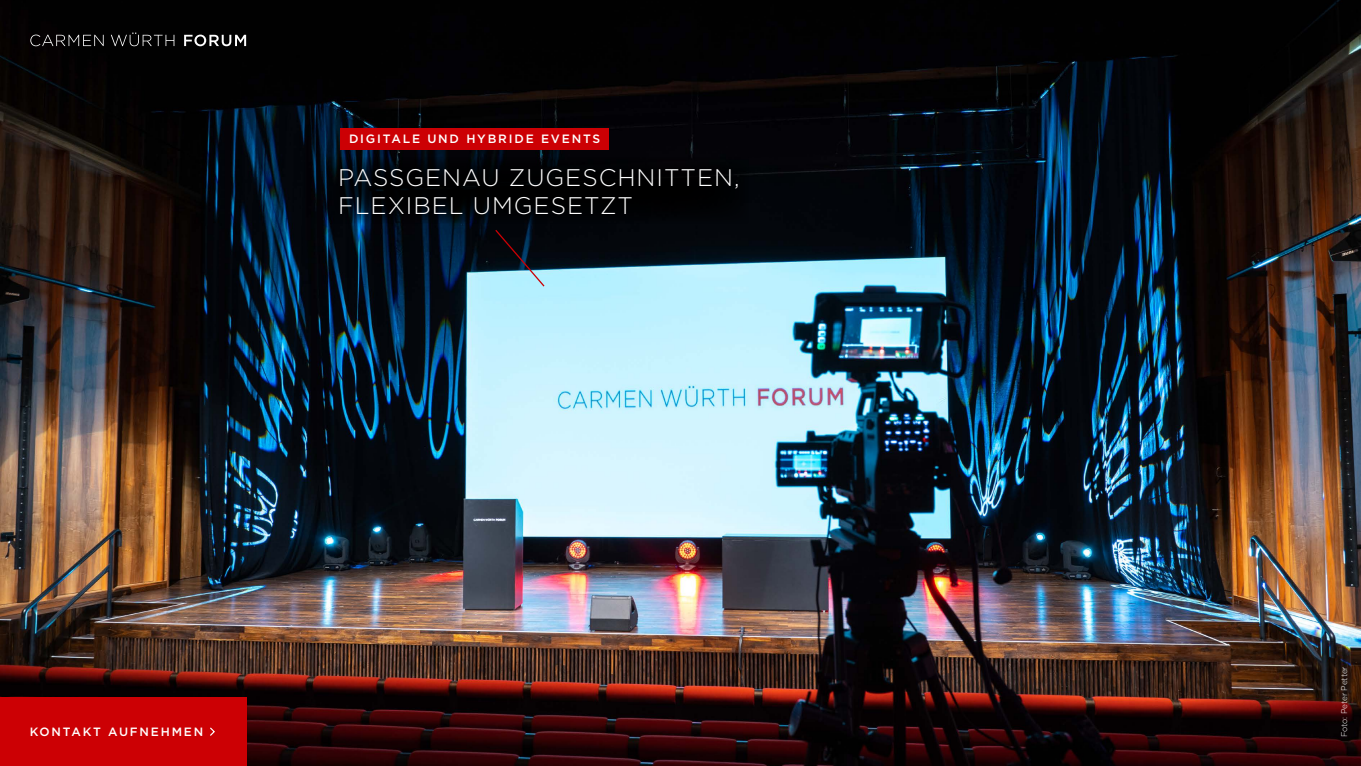
<style>
.page{position:relative;width:1361px;height:766px;background:#fff}
.page>*{position:absolute;margin:0;border:0;box-sizing:border-box;transform-origin:0 0}
.t1{font:300 24px/28.8px "Gotham";letter-spacing:.04em;color:#fff}
.t2{font:500 12px "Gotham";letter-spacing:.15em;color:#fff}
.t3{font:300 8.25px "Gotham";letter-spacing:-.015em;color:#fff}
</style>
<div class="page">
<img style="left:0;top:0;width:1361px;height:765px">
<div style="left:328px;top:157px;width:421px;height:66px;background:#000"></div>
<svg style="left:30px;top:35px;width:74px;height:11px"></svg>
<svg style="left:111px;top:33px;width:63px;height:13px"></svg>
<svg style="left:184px;top:35px;width:62px;height:11px"></svg>
<svg style="left:494px;top:228px;width:52px;height:60px;background:#3a4d58"></svg>
<div style="left:340px;top:127px;width:269px;height:22px;background:#cc0004"></div>
<div style="left:0;top:697px;width:247px;height:68px;background:#cc0004"></div>
<svg style="left:210px;top:727px;width:5px;height:9px"></svg>
<p class="t2" style="left:349px;top:131px;width:253px">DIGITALE UND HYBRIDE EVENTS</p>
<p class="t1" style="left:338px;top:162px;width:403px">PASSGENAU ZUGESCHNITTEN,<br>FLEXIBEL UMGESETZT</p>
<p class="t2" style="left:30px;top:723px;width:175px">KONTAKT AUFNEHMEN</p>
<p class="t3" style="left:1339px;top:737px;width:73px;rotate:-90deg">Foto: Peter Petter</p>
</div>
